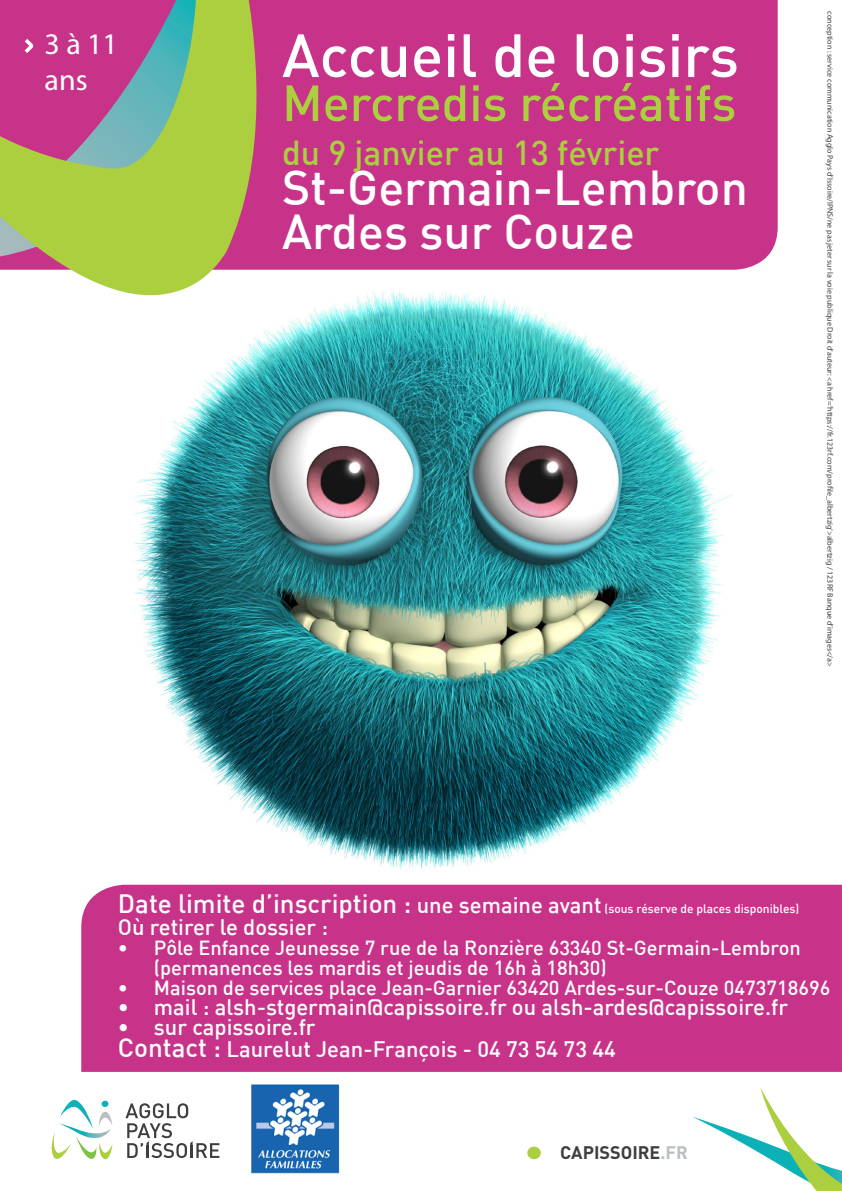
<style>
.page{position:relative;width:842px;height:1191px;background:#fff}
.page>*{position:absolute;margin:0;border:0;box-sizing:border-box;transform-origin:0 0}
.t1{font:500 60px "DIN";color:#fff}
.t2{font:500 50px "DIN";color:#abcf3e}
.t3{font:500 48px "DIN";color:#fff}
.t4{font:500 34px "DIN";color:#abcf3e}
.t5{font:30px "Myriad Pro";color:#fff}
.t6{font:500 22px "DIN";color:#fff}
.t7{font:500 20px/20px "DIN";color:#fff}
.t8{font:700 18px "DIN";color:#3e3e3f}
.t9{font:500 12px "DIN";color:#fff}
.t10{font:8px "Myriad Pro";color:#3e3e3f}
.s1{font-size:26px}
.s2{font-size:22px}
.s3{color:#b9bfc3}
</style>
<div class="page">
<img style="left:134px;top:291px;width:598px;height:579px">
<div style="left:308px;top:0;width:470px;height:270px;background:#c8338a"></div>
<svg style="left:0;top:0;width:308px;height:303px;background:#b69278"></svg>
<div style="left:81px;top:884px;width:761px;height:187px;background:#c8338a"></div>
<svg style="left:74px;top:1071px;width:618px;height:89px"></svg>
<svg style="left:125px;top:1103px;width:94px;height:55px"></svg>
<svg style="left:51px;top:1100px;width:61px;height:59px"></svg>
<svg style="left:692px;top:1056px;width:150px;height:135px"></svg>
<div style="left:527px;top:1146px;width:14px;height:13px;background:#abcf3e;border-radius:50%"></div>
<img style="left:242px;top:1077px;width:105px;height:97px">
<svg style="left:25px;top:39px;width:8px;height:14px"></svg>
<p class="t5" style="left:45px;top:25px;width:75px">3 à 11</p>
<p class="t5" style="left:45px;top:61px;width:44px">ans</p>
<p class="t1" style="left:282px;top:17px;width:458px">Accueil de loisirs</p>
<p class="t2" style="left:282px;top:71px;width:456px">Mercredis récréatifs</p>
<p class="t4" style="left:282px;top:131px;width:379px">du 9 janvier au 13 février</p>
<p class="t3" style="left:282px;top:157px;width:467px">St-Germain-Lembron</p>
<p class="t3" style="left:282px;top:201px;width:354px">Ardes sur Couze</p>
<p class="t10" style="left:835px;top:11px;width:657px;rotate:90deg">conception : service communication Agglo Pays d’Issoire/IPNS/ne pas jeter sur la voie publique Droit d’auteur: &lt;a href=’https://fr.123rf.com/profile_albertzig’&gt;albertzig / 123RF Banque d’images&lt;/a&gt;</p>
<p class="t9" style="left:118px;top:901px;width:683px"><span class="s1">Date limite d’inscription :</span> <span class="s2">une semaine avant</span> (sous réserve de places disponibles)</p>
<p class="t6" style="left:118px;top:913px;width:212px">Où retirer le dossier :</p>
<p class="t7" style="left:154px;top:937px;width:648px;text-indent:-36px">• Pôle Enfance Jeunesse 7 rue de la Ronzière 63340 St-Germain-Lembron (permanences les mardis et jeudis de 16h à 18h30)</p>
<p class="t7" style="left:118px;top:977px;width:714px">• Maison de services place Jean-Garnier 63420 Ardes-sur-Couze 0473718696</p>
<p class="t6" style="left:118px;top:993px;width:672px">• mail : alsh-stgermain@capissoire.fr ou alsh-ardes@capissoire.fr</p>
<p class="t6" style="left:118px;top:1013px;width:199px">• sur capissoire.fr</p>
<p class="t6" style="left:118px;top:1035px;width:499px"><span class="s1">Contact :</span> Laurelut Jean-François - 04 73 54 73 44</p>
<p class="t8" style="left:560px;top:1140px;width:129px">CAPISSOIRE<span class="s3">.FR</span></p>
</div>
